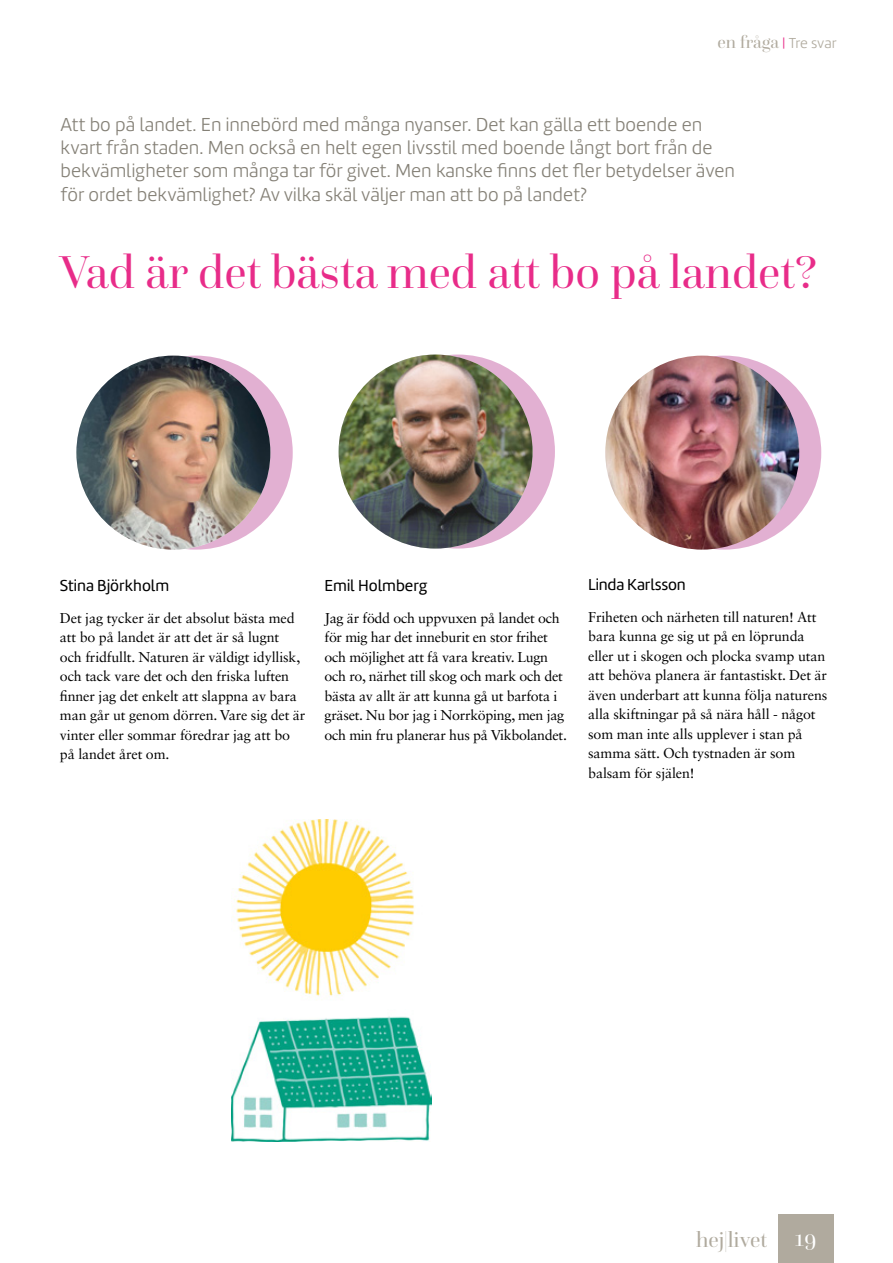
<style>
.page{position:relative;width:893px;height:1263px;background:#fff}
.page>*{position:absolute;margin:0;border:0;box-sizing:border-box;transform-origin:0 0}
.t1{font:48px "Questa Grande";color:#e82c89}
.t2{font:22.2px "Questa Grande";color:#b0aa9e}
.t3{font:19.5px/23.4px "Amelia Rounded Light";color:#858177}
.t4{font:18px "Questa Grande";color:#b0aa9e}
.t5{font:16.5px "Amelia Rounded Regular";color:#000001}
.t6{font:14.25px/19.5px "Sabon LT Std";letter-spacing:-.01em;color:#000001}
.s1{font-family:"Amelia Rounded Light";font-size:15px;color:#e82c89}
.s2{font-family:"Amelia Rounded Light";font-size:15px}
.s3{font-size:24px;color:#fff}
</style>
<div class="page">
<div style="left:777px;top:1214px;width:56px;height:49px;background:#b0aa9e"></div>
<div style="left:99px;top:356px;width:194px;height:194px;background:#e2aed1;border-radius:50%"></div>
<img style="left:76px;top:356px;width:194px;height:194px;border-radius:97px">
<div style="left:627px;top:356px;width:194px;height:194px;background:#e2aed1;border-radius:50%"></div>
<img style="left:605px;top:356px;width:194px;height:194px;border-radius:97px">
<div style="left:361px;top:355px;width:194px;height:193px;background:#e2aed1;border-radius:50%"></div>
<img style="left:339px;top:355px;width:194px;height:193px;border-radius:97px">
<img style="left:231px;top:819px;width:200px;height:322px">
<p class="t4" style="left:717px;top:31px;width:121px">en fråga <span class="s1">|</span> <span class="s2">Tre svar</span></p>
<p class="t3" style="left:61px;top:112px;width:676px">Att bo på landet. En innebörd med många nyanser. Det kan gälla ett boende en kvart från staden. Men också en helt egen livsstil med boende långt bort från de bekvämligheter som många tar för givet. Men kanske finns det fler betydelser även för ordet bekvämlighet? Av vilka skäl väljer man att bo på landet?</p>
<h1 class="t1" style="left:60px;top:243px;width:758px">Vad är det bästa med att bo på landet?</h1>
<p class="t5" style="left:60px;top:575px;width:111px">Stina Björkholm</p>
<p class="t6" style="left:60px;top:608px;width:247px">Det jag tycker är det absolut bästa med att bo på landet är att det är så lugnt<br>och fridfullt. Naturen är väldigt idyllisk, och tack vare det och den friska luften finner jag det enkelt att slappna av bara man går ut genom dörren. Vare sig det är vinter eller sommar föredrar jag att bo på landet året om.</p>
<p class="t5" style="left:325px;top:575px;width:104px">Emil Holmberg</p>
<p class="t6" style="left:325px;top:608px;width:244px">Jag är född och uppvuxen på landet och för mig har det inneburit en stor frihet och möjlighet att få vara kreativ. Lugn och ro, närhet till skog och mark och det bästa av allt är att kunna gå ut barfota i gräset. Nu bor jag i Norrköping, men jag och min fru planerar hus på Vikbolandet.</p>
<p class="t5" style="left:588px;top:574px;width:99px">Linda Karlsson</p>
<p class="t6" style="left:588px;top:607px;width:241px">Friheten och närheten till naturen! Att bara kunna ge sig ut på en löprunda eller ut i skogen och plocka svamp utan att behöva planera är fantastiskt. Det är även underbart att kunna följa naturens alla skiftningar på så nära håll - något som man inte alls upplever i stan på samma sätt. Och tystnaden är som balsam för själen!</p>
<h2 class="t2" style="left:696px;top:1227px;width:122px">hej|livet <span class="s3">19</span></h2>
</div>
